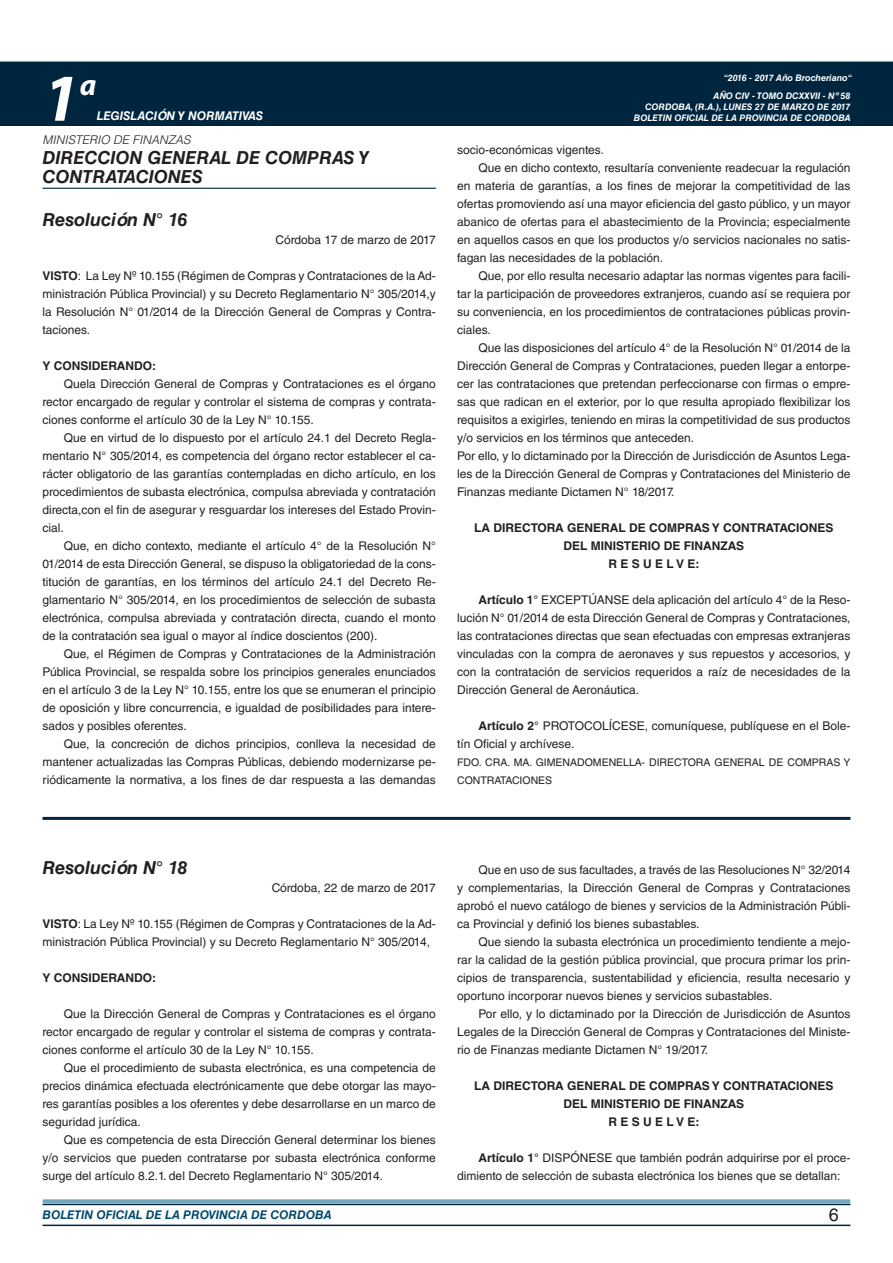
<style>
.page{position:relative;width:893px;height:1263px;background:#fff}
.page>*{position:absolute;margin:0;border:0;box-sizing:border-box;transform-origin:0 0}
.t1{font:italic 700 67.5px "Myriad Pro";color:#fff}
.t2{font:italic 700 30px "Myriad Pro";color:#fff}
.NOMBRE_DE_MINISTERIO{font:italic 700 18px/19.5px "Helvetica LT Std";color:#231f20}
.DOC__N{font:italic 700 18px "Helvetica LT Std";color:#231f20}
.t3{font:18px "Helvetica LT Std";color:#231f20}
.TEXTO_BASE{font:12px/18px "Helvetica LT Std";color:#231f20;text-align:justify}
.TEXTO_BASE-2{font:700 12px "Helvetica LT Std";color:#231f20}
.t4{font:italic 700 12px "Helvetica LT Std";color:#004b6c}
.t5{font:italic 700 12px "Helvetica LT Std";color:#fff}
.NOMBRE_DE_MINISTERIO-2{font:italic 300 12px "Helvetica LT Std";color:#231f20}
.FIRMA{font:10.5px/18px "Helvetica LT Std";color:#231f20}
.t6{font:italic 700 9px/10.8px "Helvetica LT Std";color:#fff;text-align:right}
.s1{font-weight:700}
</style>
<div class="page">
<div style="left:0;top:61px;width:893px;height:6px;background:#73a5b8"></div>
<div style="left:0;top:62px;width:893px;height:64px;background:#00263f"></div>
<hr style="left:43px;top:1224px;width:807px;height:2px;background:#00263f">
<div style="left:42px;top:1198px;width:809px;height:8px;background:#fff;opacity:.75"></div>
<hr style="left:43px;top:188px;width:393px;height:1px;background:#00263f">
<hr style="left:43px;top:817px;width:807px;height:3px;background:#00263f">
<h1 class="t1" style="left:43px;top:54px;width:38px">1</h1>
<h2 class="t2" style="left:80px;top:66px;width:18px">a</h2>
<p class="t5" style="left:97px;top:109px;width:168px">LEGISLACIÓN Y NORMATIVAS</p>
<p class="NOMBRE_DE_MINISTERIO-2" style="left:43px;top:133px;width:150px">MINISTERIO DE FINANZAS</p>
<p class="NOMBRE_DE_MINISTERIO" style="left:43px;top:148px;width:328px">DIRECCION GENERAL DE COMPRAS Y<br>CONTRATACIONES</p>
<p class="DOC__N" style="left:43px;top:208px;width:146px">Resolución N° 16</p>
<p class="TEXTO_BASE" style="left:276px;top:231px;width:162px">Córdoba 17 de marzo de 2017</p>
<p class="TEXTO_BASE" style="left:43px;top:267px;width:395px"><span class="s1">VISTO</span>: La Ley Nº 10.155 (Régimen de Compras y Contrataciones de la Ad&shy;ministración Pública Provincial) y su Decreto Reglamentario N° 305/2014,y la Resolución N° 01/2014 de la Dirección General de Compras y Contra&shy;taciones.</p>
<p class="TEXTO_BASE-2" style="left:43px;top:358px;width:115px">Y CONSIDERANDO:</p>
<p class="TEXTO_BASE" style="left:43px;top:375px;width:395px;text-indent:21px">Quela Dirección General de Compras y Contrataciones es el órgano rector encargado de regular y controlar el sistema de compras y contrata&shy;ciones conforme el artículo 30 de la Ley N° 10.155.</p>
<p class="TEXTO_BASE" style="left:43px;top:429px;width:395px;text-indent:21px">Que en virtud de lo dispuesto por el artículo 24.1 del Decreto Regla&shy;mentario N° 305/2014, es competencia del órgano rector establecer el ca&shy;rácter obligatorio de las garantías contempladas en dicho artículo, en los procedimientos de subasta electrónica, compulsa abreviada y contratación directa,con el fin de asegurar y resguardar los intereses del Estado Provin&shy;cial.</p>
<p class="TEXTO_BASE" style="left:43px;top:537px;width:395px;text-indent:21px">Que, en dicho contexto, mediante el artículo 4° de la Resolución N° 01/2014 de esta Dirección General, se dispuso la obligatoriedad de la cons&shy;titución de garantías, en los términos del artículo 24.1 del Decreto Re&shy;glamentario N° 305/2014, en los procedimientos de selección de subasta electrónica, compulsa abreviada y contratación directa, cuando el monto de la contratación sea igual o mayor al índice doscientos (200).</p>
<p class="TEXTO_BASE" style="left:43px;top:645px;width:395px;text-indent:21px">Que, el Régimen de Compras y Contrataciones de la Administración Pública Provincial, se respalda sobre los principios generales enunciados en el artículo 3 de la Ley N° 10.155, entre los que se enumeran el principio de oposición y libre concurrencia, e igualdad de posibilidades para intere&shy;sados y posibles oferentes.</p>
<p class="TEXTO_BASE" style="left:43px;top:735px;width:395px;text-indent:21px">Que, la concreción de dichos principios, conlleva la necesidad de mantener actualizadas las Compras Públicas, debiendo modernizarse pe&shy;riódicamente la normativa, a los fines de dar respuesta a las demandas</p>
<p class="t6" style="left:724px;top:72px;width:130px">“2016 - 2017 Año Brocheriano“</p>
<p class="t6" style="left:634px;top:91px;width:218px">AÑO CIV - TOMO DCXXVII - Nº 58<br>CORDOBA, (R.A.), LUNES 27 DE MARZO DE 2017<br>BOLETIN OFICIAL DE LA PROVINCIA DE CORDOBA</p>
<p class="TEXTO_BASE" style="left:457px;top:141px;width:148px">socio-económicas vigentes.</p>
<p class="TEXTO_BASE" style="left:457px;top:159px;width:395px;text-indent:21px">Que en dicho contexto, resultaría conveniente readecuar la regulación en materia de garantías, a los fines de mejorar la competitividad de las ofertas promoviendo así una mayor eficiencia del gasto público, y un mayor abanico de ofertas para el abastecimiento de la Provincia; especialmente en aquellos casos en que los productos y/o servicios nacionales no satis&shy;fagan las necesidades de la población.</p>
<p class="TEXTO_BASE" style="left:457px;top:267px;width:395px;text-indent:21px">Que, por ello resulta necesario adaptar las normas vigentes para facili&shy;tar la participación de proveedores extranjeros, cuando así se requiera por su conveniencia, en los procedimientos de contrataciones públicas provin&shy;ciales.</p>
<p class="TEXTO_BASE" style="left:457px;top:339px;width:395px;text-indent:21px">Que las disposiciones del artículo 4° de la Resolución N° 01/2014 de la Dirección General de Compras y Contrataciones, pueden llegar a entorpe&shy;cer las contrataciones que pretendan perfeccionarse con firmas o empre&shy;sas que radican en el exterior, por lo que resulta apropiado flexibilizar los requisitos a exigirles, teniendo en miras la competitividad de sus productos y/o servicios en los términos que anteceden.</p>
<p class="TEXTO_BASE" style="left:457px;top:447px;width:395px">Por ello, y lo dictaminado por la Dirección de Jurisdicción de Asuntos Lega&shy;les de la Dirección General de Compras y Contrataciones del Ministerio de Finanzas mediante Dictamen N° 18/2017.</p>
<p class="TEXTO_BASE-2" style="left:474px;top:520px;width:361px">LA DIRECTORA GENERAL DE COMPRAS Y CONTRATACIONES</p>
<p class="TEXTO_BASE-2" style="left:563px;top:538px;width:182px">DEL MINISTERIO DE FINANZAS</p>
<p class="TEXTO_BASE-2" style="left:608px;top:556px;width:93px">R E S U E L V E:</p>
<p class="TEXTO_BASE" style="left:457px;top:591px;width:395px;text-indent:21px"><span class="s1">Artículo 1°</span> EXCEPTÚANSE dela aplicación del artículo 4° de la Reso&shy;lución N° 01/2014 de esta Dirección General de Compras y Contrataciones, las contrataciones directas que sean efectuadas con empresas extranjeras vinculadas con la compra de aeronaves y sus repuestos y accesorios, y con la contratación de servicios requeridos a raíz de necesidades de la Dirección General de Aeronáutica.</p>
<p class="TEXTO_BASE" style="left:457px;top:717px;width:395px;text-indent:21px"><span class="s1">Artículo 2°</span> PROTOCOLÍCESE, comuníquese, publíquese en el Bole&shy;tín Oficial y archívese.</p>
<p class="FIRMA" style="left:457px;top:753px;width:395px">FDO. CRA. MA. GIMENADOMENELLA- DIRECTORA GENERAL DE COMPRAS Y<br>CONTRATACIONES</p>
<p class="DOC__N" style="left:43px;top:856px;width:146px">Resolución N° 18</p>
<p class="TEXTO_BASE" style="left:272px;top:879px;width:166px">Córdoba, 22 de marzo de 2017</p>
<p class="TEXTO_BASE" style="left:43px;top:915px;width:395px"><span class="s1">VISTO</span>: La Ley Nº 10.155 (Régimen de Compras y Contrataciones de la Ad&shy;ministración Pública Provincial) y su Decreto Reglamentario N° 305/2014,</p>
<p class="TEXTO_BASE-2" style="left:43px;top:970px;width:115px">Y CONSIDERANDO:</p>
<p class="TEXTO_BASE" style="left:43px;top:1005px;width:395px;text-indent:21px">Que la Dirección General de Compras y Contrataciones es el órgano rector encargado de regular y controlar el sistema de compras y contrata&shy;ciones conforme el artículo 30 de la Ley N° 10.155.</p>
<p class="TEXTO_BASE" style="left:43px;top:1059px;width:395px;text-indent:21px">Que el procedimiento de subasta electrónica, es una competencia de precios dinámica efectuada electrónicamente que debe otorgar las mayo&shy;res garantías posibles a los oferentes y debe desarrollarse en un marco de seguridad jurídica.</p>
<p class="TEXTO_BASE" style="left:43px;top:1131px;width:395px;text-indent:21px">Que es competencia de esta Dirección General determinar los bienes y/o servicios que pueden contratarse por subasta electrónica conforme surge del artículo 8.2.1. del Decreto Reglamentario N° 305/2014.</p>
<p class="TEXTO_BASE" style="left:457px;top:861px;width:395px;text-indent:21px">Que en uso de sus facultades, a través de las Resoluciones N° 32/2014 y complementarias, la Dirección General de Compras y Contrataciones aprobó el nuevo catálogo de bienes y servicios de la Administración Públi&shy;ca Provincial y definió los bienes subastables.</p>
<p class="TEXTO_BASE" style="left:457px;top:933px;width:395px;text-indent:21px">Que siendo la subasta electrónica un procedimiento tendiente a mejo&shy;rar la calidad de la gestión pública provincial, que procura primar los prin&shy;cipios de transparencia, sustentabilidad y eficiencia, resulta necesario y oportuno incorporar nuevos bienes y servicios subastables.</p>
<p class="TEXTO_BASE" style="left:457px;top:1005px;width:395px;text-indent:21px">Por ello, y lo dictaminado por la Dirección de Jurisdicción de Asuntos Legales de la Dirección General de Compras y Contrataciones del Ministe&shy;rio de Finanzas mediante Dictamen N° 19/2017.</p>
<p class="TEXTO_BASE-2" style="left:474px;top:1078px;width:361px">LA DIRECTORA GENERAL DE COMPRAS Y CONTRATACIONES</p>
<p class="TEXTO_BASE-2" style="left:563px;top:1096px;width:182px">DEL MINISTERIO DE FINANZAS</p>
<p class="TEXTO_BASE-2" style="left:608px;top:1114px;width:93px">R E S U E L V E:</p>
<p class="TEXTO_BASE" style="left:457px;top:1149px;width:395px;text-indent:21px"><span class="s1">Artículo 1°</span> DISPÓNESE que también podrán adquirirse por el proce&shy;dimiento de selección de subasta electrónica los bienes que se detallan:</p>
<p class="t4" style="left:43px;top:1208px;width:290px">BOLETIN OFICIAL DE LA PROVINCIA DE CORDOBA</p>
<h3 class="t3" style="left:829px;top:1204px;width:12px">6</h3>
</div>
